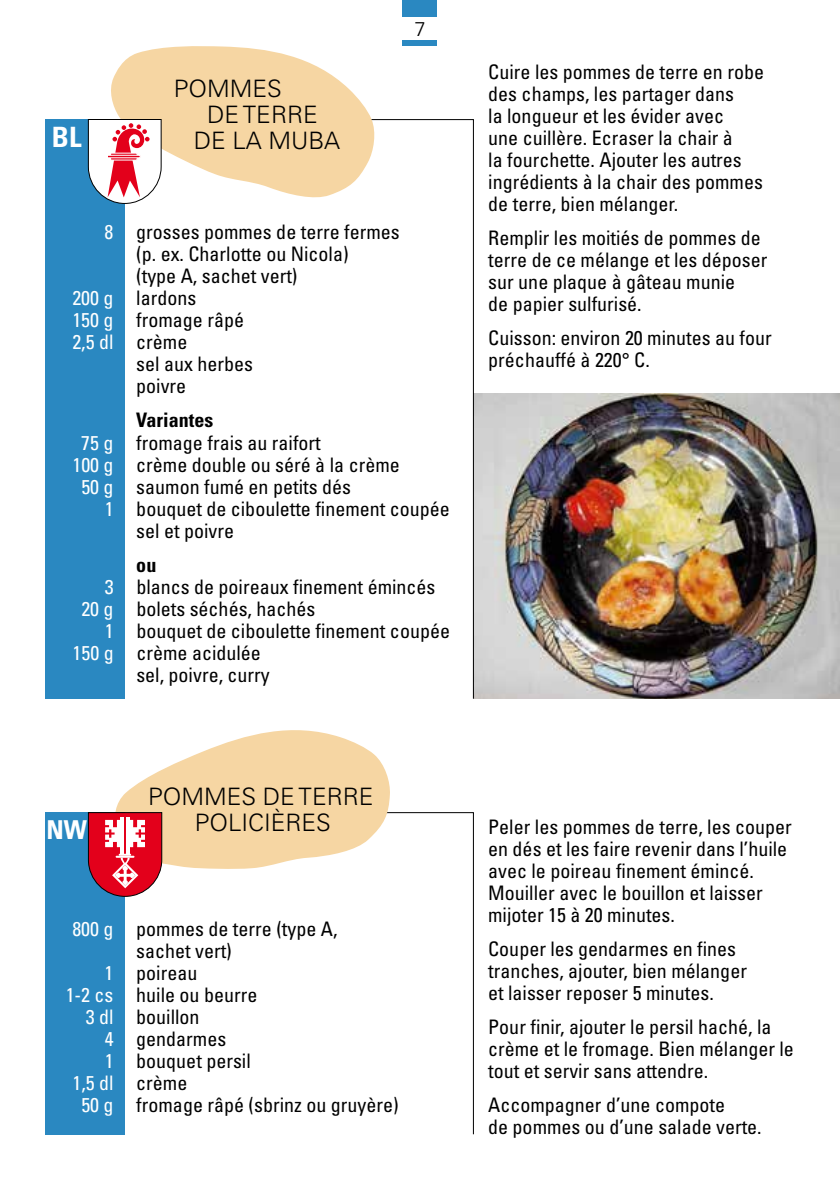
<style>
.page{position:relative;width:840px;height:1191px;background:#fff}
.page>*{position:absolute;margin:0;border:0;box-sizing:border-box;transform-origin:0 0}
.t1{font:700 condensed 28px "Univers";color:#fff}
.t2{font:700 condensed 26px "Univers";color:#fff}
.t3{font:300 24px/26px "Univers";color:#000;text-align:center}
.t4{font:condensed 20px/22px "Univers";color:#000}
.t5{font:condensed 20px "Univers";color:#fff}
.t6{font:700 condensed 20px "Univers";color:#000}
.t7{font:300 20px "Univers";color:#000}
.s1{color:#fff}
.s2{color:#000}
</style>
<div class="page">
<div style="left:403px;top:0;width:34px;height:45px;background:#2a88c1"></div>
<div style="left:397px;top:17px;width:45px;height:23px;background:#fff"></div>
<img style="left:474px;top:394px;width:365px;height:304px">
<svg style="left:390px;top:812px;width:84px;height:323px"></svg>
<svg style="left:376px;top:119px;width:98px;height:580px"></svg>
<svg style="left:111px;top:46px;width:265px;height:152px;fill:#f6d6a3"></svg>
<div style="left:45px;top:119px;width:80px;height:579px;background:#2a88c1"></div>
<svg style="left:87px;top:119px;width:75px;height:85px"></svg>
<svg style="left:115px;top:730px;width:275px;height:139px;fill:#f6d6a3"></svg>
<div style="left:45px;top:812px;width:80px;height:322px;background:#2a88c1"></div>
<svg style="left:88px;top:812px;width:74px;height:85px"></svg>
<h1 class="t1" style="left:52px;top:120px;width:31px">BL</h1>
<p class="t3" style="left:174px;top:76px;width:109px">POMMES</p>
<p class="t3" style="left:207px;top:102px;width:112px">DE TERRE</p>
<p class="t3" style="left:194px;top:128px;width:148px">DE LA MUBA</p>
<p class="t7" style="left:414px;top:16px;width:13px">7</p>
<p class="t4" style="left:105px;top:221px;width:296px"><span class="s1">8</span> grosses pommes de terre fermes</p>
<p class="t4" style="left:136px;top:243px;width:214px">(p. ex. Charlotte ou Nicola)</p>
<p class="t4" style="left:136px;top:265px;width:163px">(type A, sachet vert)</p>
<p class="t4" style="left:72px;top:287px;width:125px"><span class="s1">200 g</span> lardons</p>
<p class="t4" style="left:72px;top:309px;width:173px"><span class="s1">150 g</span> fromage râpé</p>
<p class="t5" style="left:72px;top:330px;width:116px">2,5 dl <span class="s2">crème</span></p>
<p class="t4" style="left:136px;top:353px;width:118px">sel aux herbes</p>
<p class="t4" style="left:136px;top:375px;width:51px">poivre</p>
<p class="t6" style="left:136px;top:408px;width:79px">Variantes</p>
<p class="t4" style="left:81px;top:431px;width:241px"><span class="s1">75 g</span> fromage frais au raifort</p>
<p class="t4" style="left:72px;top:453px;width:329px"><span class="s1">100 g</span> crème double ou séré à la crème</p>
<p class="t4" style="left:81px;top:475px;width:271px"><span class="s1">50 g</span> saumon fumé en petits dés</p>
<p class="t4" style="left:105px;top:497px;width:346px"><span class="s1">1</span> bouquet de ciboulette finement coupée</p>
<p class="t4" style="left:136px;top:519px;width:99px">sel et poivre</p>
<p class="t6" style="left:136px;top:552px;width:21px">ou</p>
<p class="t4" style="left:105px;top:575px;width:332px"><span class="s1">3</span> blancs de poireaux finement émincés</p>
<p class="t4" style="left:81px;top:597px;width:235px"><span class="s1">20 g</span> bolets séchés, hachés</p>
<p class="t4" style="left:105px;top:619px;width:346px"><span class="s1">1</span> bouquet de ciboulette finement coupée</p>
<p class="t4" style="left:72px;top:641px;width:190px"><span class="s1">150 g</span> crème acidulée</p>
<p class="t4" style="left:136px;top:663px;width:135px">sel, poivre, curry</p>
<p class="t4" style="left:488px;top:61px;width:277px">Cuire les pommes de terre en robe des champs, les partager dans<br>la longueur et les évider avec<br>une cuillère. Ecraser la chair à<br>la fourchette. Ajouter les autres ingrédients à la chair des pommes de terre, bien mélanger.</p>
<p class="t4" style="left:488px;top:227px;width:280px">Remplir les moitiés de pommes de terre de ce mélange et les déposer sur une plaque à gâteau munie<br>de papier sulfurisé.</p>
<p class="t4" style="left:488px;top:327px;width:285px">Cuisson: environ 20 minutes au four préchauffé à 220° C.</p>
<h2 class="t2" style="left:46px;top:813px;width:42px">NW</h2>
<p class="t3" style="left:148px;top:783px;width:227px">POMMES DE TERRE<br>POLICIÈRES</p>
<p class="t4" style="left:72px;top:917px;width:266px"><span class="s1">800 g</span> pommes de terre (type A,</p>
<p class="t4" style="left:136px;top:939px;width:97px">sachet vert)</p>
<p class="t4" style="left:105px;top:961px;width:94px"><span class="s1">1</span> poireau</p>
<p class="t4" style="left:66px;top:983px;width:193px"><span class="s1">1-2 cs</span> huile ou beurre</p>
<p class="t4" style="left:86px;top:1005px;width:115px"><span class="s1">3 dl</span> bouillon</p>
<p class="t4" style="left:105px;top:1027px;width:123px"><span class="s1">4</span> gendarmes</p>
<p class="t4" style="left:105px;top:1049px;width:147px"><span class="s1">1</span> bouquet persil</p>
<p class="t5" style="left:72px;top:1070px;width:116px">1,5 dl <span class="s2">crème</span></p>
<p class="t4" style="left:81px;top:1093px;width:319px"><span class="s1">50 g</span> fromage râpé (sbrinz ou gruyère)</p>
<p class="t4" style="left:488px;top:815px;width:305px">Peler les pommes de terre, les couper en dés et les faire revenir dans l’huile avec le poireau finement émincé.<br>Mouiller avec le bouillon et laisser mijoter 15 à 20 minutes.</p>
<p class="t4" style="left:488px;top:937px;width:260px">Couper les gendarmes en fines tranches, ajouter, bien mélanger et laisser reposer 5 minutes.</p>
<p class="t4" style="left:488px;top:1015px;width:307px">Pour finir, ajouter le persil haché, la crème et le fromage. Bien mélanger le tout et servir sans attendre.</p>
<p class="t4" style="left:488px;top:1093px;width:275px">Accompagner d’une compote<br>de pommes ou d’une salade verte.</p>
</div>
